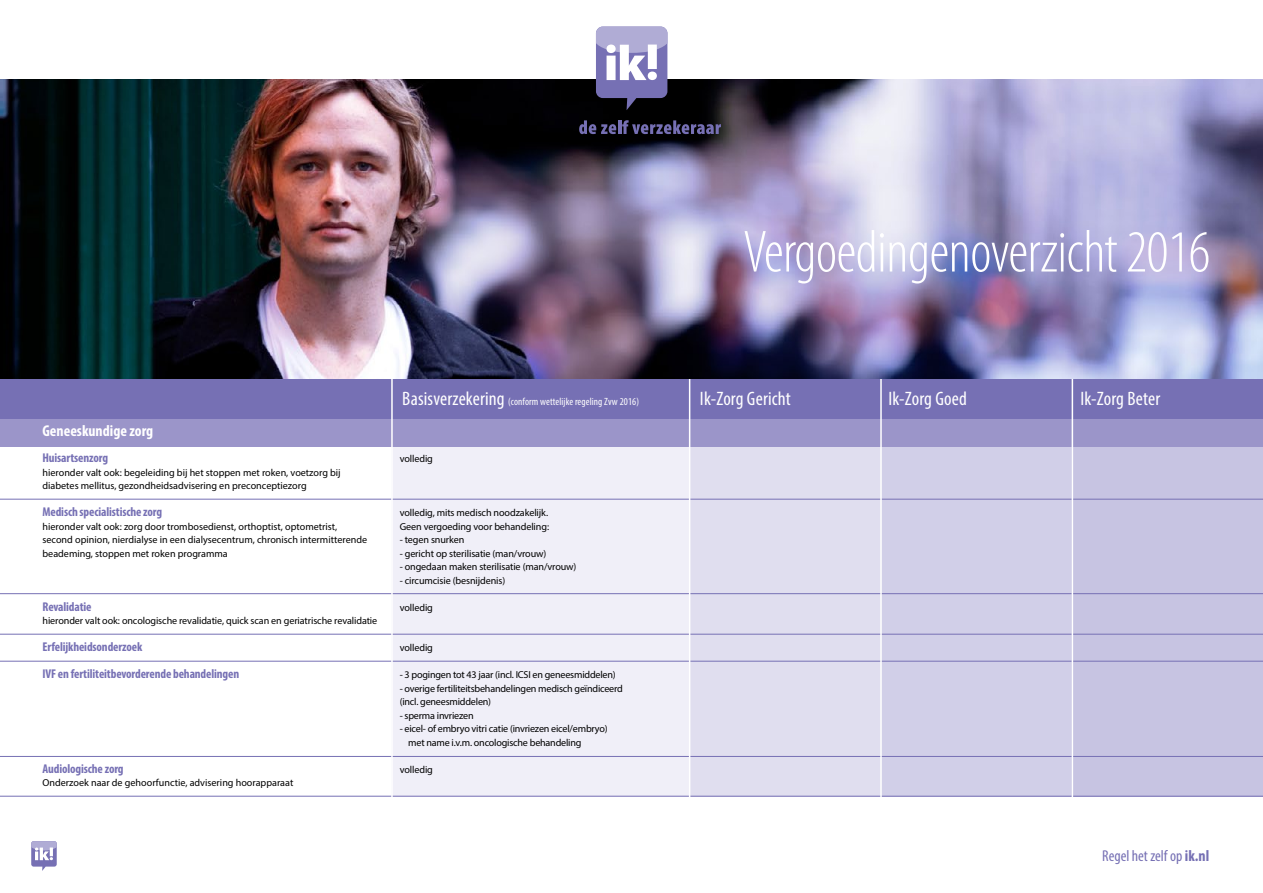
<style>
.page{position:relative;width:1263px;height:893px;background:#fff}
.page>*{position:absolute;margin:0;border:0;box-sizing:border-box;transform-origin:0 0}
.t1{font:300 condensed 60px "Myriad Pro";letter-spacing:-.01em;color:#fff}
.t2{font:condensed 19.5px "Myriad Pro";letter-spacing:.01em;color:#fff}
.t3{font:condensed 15.75px "Myriad Pro";color:#7670b4}
.t4{font:700 condensed 15.75px "Myriad Pro";color:#fff}
.t5{font:700 condensed 12.75px/27px "Myriad Pro";letter-spacing:-.01em;color:#7670b4}
.t6{font:condensed 10.5px "Myriad Pro";letter-spacing:.01em;color:#fff}
.t7{font:10.2px/13.5px "Myriad Pro";letter-spacing:-.01em;color:#000}
.s1{font-size:19.5px}
.s2{font-weight:700}
</style>
<div class="page">
<div style="left:393px;top:446px;width:296px;height:350px;background:#f0eff8"></div>
<div style="left:882px;top:446px;width:189px;height:350px;background:#d1cfe8"></div>
<div style="left:1071px;top:139px;width:192px;height:658px;background:#c7c4e2"></div>
<div style="left:690px;top:446px;width:190px;height:350px;background:#e0deef"></div>
<svg style="left:31px;top:841px;width:26px;height:30px"></svg>
<img style="left:0;top:80px;width:1263px;height:299px">
<svg style="left:579px;top:26px;width:147px;height:158px"></svg>
<div style="left:0;top:379px;width:1263px;height:40px;background:#7670b4"></div>
<div style="left:0;top:419px;width:1263px;height:27px;background:#9b95c9"></div>
<hr style="left:0;top:499px;width:1263px;height:1px;background:#7670b4">
<hr style="left:0;top:593px;width:1263px;height:1px;background:#7670b4">
<hr style="left:0;top:634px;width:1263px;height:1px;background:#7670b4">
<hr style="left:0;top:661px;width:1263px;height:1px;background:#7670b4">
<hr style="left:0;top:756px;width:1263px;height:1px;background:#7670b4">
<hr style="left:0;top:796px;width:1263px;height:1px;background:#7670b4">
<hr style="left:689px;top:379px;width:1px;height:472px;background:#fff">
<hr style="left:880px;top:379px;width:2px;height:472px;background:#fff">
<hr style="left:1071px;top:379px;width:2px;height:472px;background:#fff">
<hr style="left:391px;top:379px;width:2px;height:458px;background:#fff">
<h1 class="t1" style="left:743px;top:220px;width:469px">Vergoedingenoverzicht 2016</h1>
<h3 class="t4" style="left:43px;top:421px;width:112px">Geneeskundige zorg</h3>
<p class="t5" style="left:43px;top:444px;width:67px">Huisartsenzorg</p>
<p class="t7" style="left:43px;top:465px;width:300px">hieronder valt ook: begeleiding bij het stoppen met roken, voetzorg bij diabetes mellitus, gezondheidsadvisering en preconceptiezorg</p>
<p class="t5" style="left:43px;top:498px;width:121px">Medisch specialistische zorg</p>
<p class="t7" style="left:43px;top:519px;width:326px">hieronder valt ook: zorg door trombosedienst, orthoptist, optometrist, second opinion, nierdialyse in een dialysecentrum, chronisch intermitterende beademing, stoppen met roken programma</p>
<p class="t5" style="left:43px;top:592px;width:51px">Revalidatie</p>
<p class="t7" style="left:43px;top:614px;width:336px">hieronder valt ook: oncologische revalidatie, quick scan en geriatrische revalidatie</p>
<p class="t5" style="left:43px;top:633px;width:198px">Erfelijkheidsonderzoek<br>IVF en fertiliteitbevorderende behandelingen</p>
<p class="t5" style="left:43px;top:754px;width:83px">Audiologische zorg</p>
<p class="t7" style="left:43px;top:776px;width:252px">Onderzoek naar de gehoorfunctie, advisering hoorapparaat</p>
<p class="t6" style="left:402px;top:395px;width:238px"><span class="s1">Basisverzekering</span> (conform wettelijke regeling Zvw 2016)</p>
<h2 class="t2" style="left:700px;top:387px;width:92px">Ik-Zorg Gericht</h2>
<h2 class="t2" style="left:888px;top:387px;width:80px">Ik-Zorg Goed</h2>
<h2 class="t2" style="left:1080px;top:387px;width:81px">Ik-Zorg Beter</h2>
<p class="t7" style="left:400px;top:452px;width:35px">volledig</p>
<p class="t7" style="left:400px;top:506px;width:151px">volledig, mits medisch noodzakelijk.<br>Geen vergoeding voor behandeling:</p>
<p class="t7" style="left:400px;top:533px;width:66px">- tegen snurken</p>
<p class="t7" style="left:400px;top:546px;width:148px">- gericht op sterilisatie (man/vrouw)</p>
<p class="t7" style="left:400px;top:560px;width:178px">- ongedaan maken sterilisatie (man/vrouw)</p>
<p class="t7" style="left:400px;top:573px;width:107px">- circumcisie (besnijdenis)</p>
<p class="t7" style="left:400px;top:600px;width:35px">volledig</p>
<p class="t7" style="left:400px;top:641px;width:35px">volledig</p>
<p class="t7" style="left:400px;top:668px;width:218px">- 3 pogingen tot 43 jaar (incl. ICSI en geneesmiddelen)</p>
<p class="t7" style="left:400px;top:681px;width:225px">- overige fertiliteitsbehandelingen medisch geïndiceerd (incl. geneesmiddelen)</p>
<p class="t7" style="left:400px;top:708px;width:75px">- sperma invriezen</p>
<p class="t7" style="left:408px;top:722px;width:201px;text-indent:-9px">- eicel- of embryo vitri catie (invriezen eicel/embryo) met name i.v.m. oncologische behandeling</p>
<p class="t7" style="left:400px;top:762px;width:35px">volledig</p>
<h3 class="t3" style="left:1102px;top:846px;width:109px">Regel het zelf op <span class="s2">ik.nl</span></h3>
</div>
